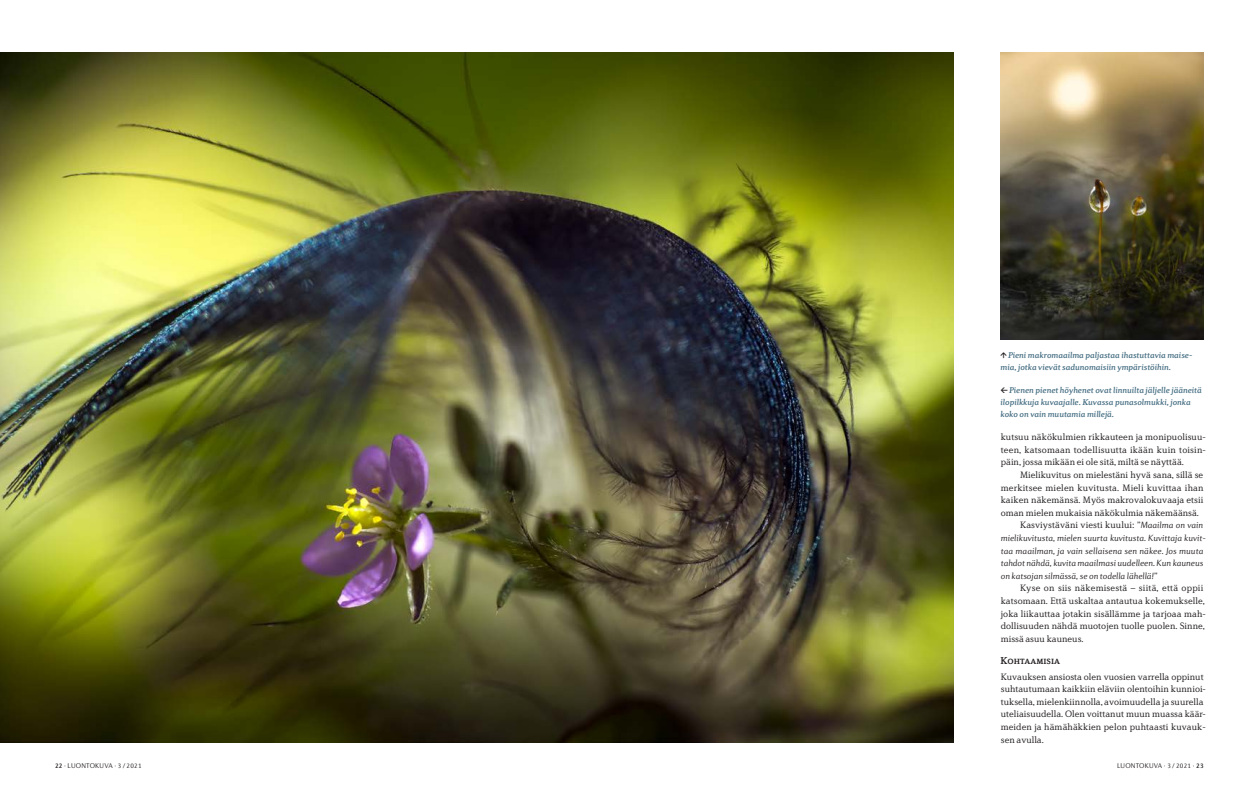
<style>
.page{position:relative;width:1259px;height:797px;background:#fff}
.page>*{position:absolute;margin:0;border:0;box-sizing:border-box;transform-origin:0 0}
.t1{font:500 10.2px "Diverda Serif LT Std";color:#231f20}
.t2{font:300 9.4px/12.6px "Diverda Serif LT Std";color:#231f20}
.t3{font:italic 300 9.2px/12.6px "Diverda Sans LT Std";color:#231f20}
.t4{font:italic 500 8.5px/11.8px "Diverda Serif LT Std";color:#446d82}
.t5{font:300 7px "Diverda Sans LT Std";letter-spacing:.03em;color:#231f20}
.s1{font-family:"Diverda Sans LT Std";font-size:9.2px}
.s2{font-family:"Diverda Sans LT Std";font-style:italic;font-size:9.2px}
.s3{font-style:normal}
.s4{font-weight:500}
</style>
<div class="page">
<img style="left:0;top:52px;width:953px;height:690px">
<img style="left:1000px;top:52px;width:203px;height:288px">
<p class="t4" style="left:1000px;top:349px;width:193px;text-indent:7px">Pieni makromaailma paljastaa ihastuttavia maise&shy;mia, jotka vievät sadunomaisiin ympäristöihin.</p>
<p class="t4" style="left:1000px;top:384px;width:203px;text-indent:9px">Pienen pienet höyhenet ovat linnuilta jäljelle jääneitä ilopilkkuja kuvaajalle. Kuvassa punasolmukki, jonka koko on vain muutamia millejä.</p>
<p class="t2" style="left:1000px;top:430px;width:207px;text-align:justify">kutsuu näkökulmien rikkauteen ja monipuolisuu&shy;teen, katsomaan todellisuutta ikään kuin toisin&shy;päin, jossa mikään ei ole sitä, miltä se näyttää.</p>
<p class="t2" style="left:1020px;top:468px;width:185px">Mielikuvitus on mielestäni hyvä sana, sillä se</p>
<p class="t2" style="left:1000px;top:481px;width:204px">merkitsee mielen kuvitusta. Mieli kuvittaa ihan</p>
<p class="t2" style="left:1000px;top:493px;width:204px">kaiken näkemänsä. Myös makrovalokuvaaja etsii</p>
<p class="t2" style="left:1001px;top:506px;width:200px">oman mielen mukaisia näkökulmia näkemäänsä.</p>
<p class="t2" style="left:1020px;top:519px;width:185px">Kasviystäväni viesti kuului: <span class="s1">”</span><span class="s2">Maailma on vain</span></p>
<p class="t3" style="left:1000px;top:531px;width:207px">mielikuvitusta, mielen suurta kuvitusta. Kuvittaja kuvit&shy;taa maailman, ja vain sellaisena sen näkee. Jos muuta tahdot nähdä, kuvita maailmasi uudelleen. Kun kauneus on katsojan silmässä, se on todella lähellä!<span class="s3">”</span></p>
<p class="t2" style="left:1000px;top:582px;width:207px;text-indent:19px">Kyse on siis näkemisestä – siitä, että oppii katsomaan. Että uskaltaa antautua kokemukselle, joka liikauttaa jotakin sisällämme ja tarjoaa mah&shy;dollisuuden nähdä muotojen tuolle puolen. Sinne, missä asuu kauneus.</p>
<p class="t1" style="left:1000px;top:654px;width:61px">Kohtaamisia</p>
<p class="t2" style="left:1000px;top:670px;width:207px">Kuvauksen ansiosta olen vuosien varrella oppinut suhtautumaan kaikkiin eläviin olentoihin kunnioi&shy;tuksella, mielenkiinnolla, avoimuudella ja suurella uteliaisuudella. Olen voittanut muun muassa käär&shy;meiden ja hämähäkkien pelon puhtaasti kuvauk&shy;sen avulla.</p>
<p class="t5" style="left:55px;top:761px;width:88px"><span class="s4">22</span> · LUONTOKUVA · 3 / 2021</p>
<p class="t5" style="left:1117px;top:761px;width:88px">LUONTOKUVA · 3/ 2021 · <span class="s4">23</span></p>
</div>
